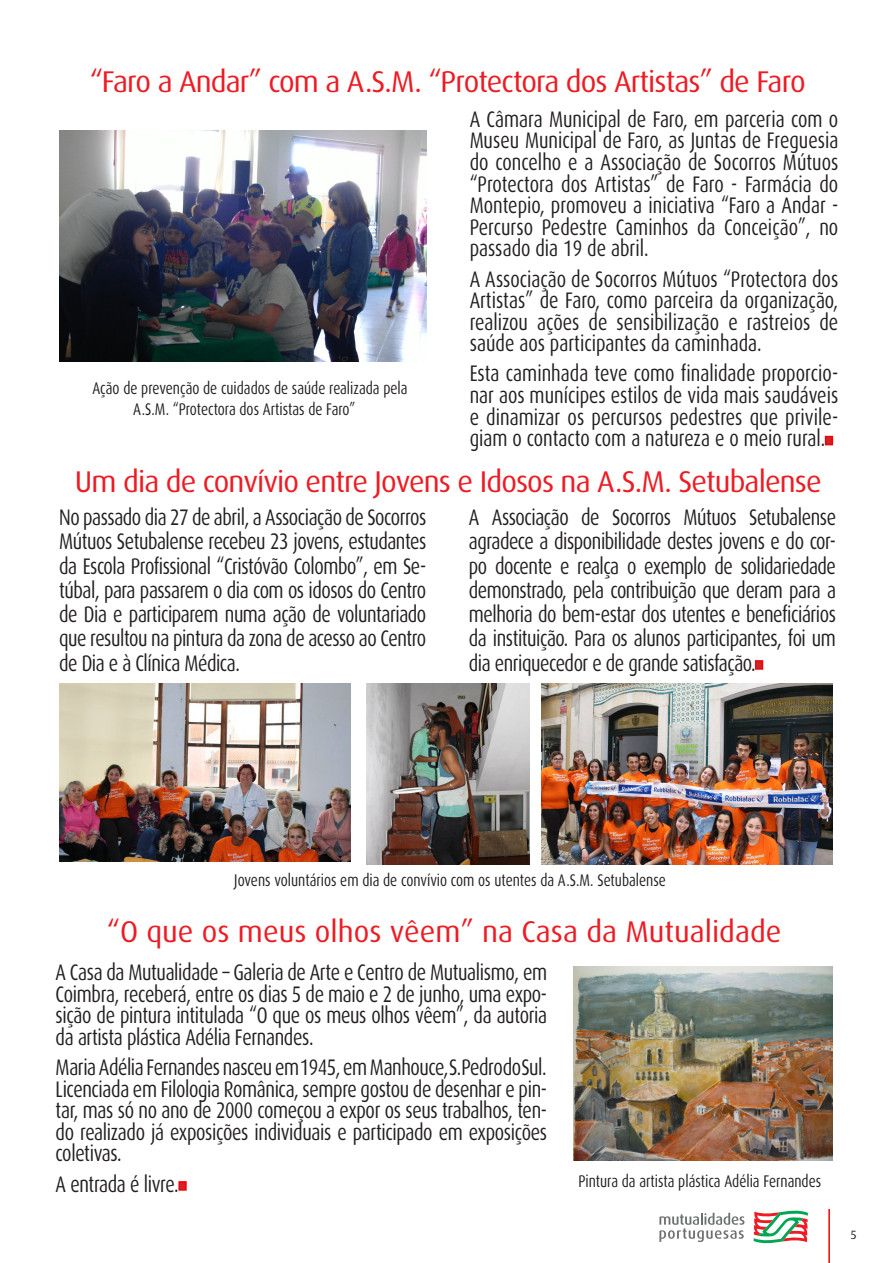
<style>
.page{position:relative;width:893px;height:1263px;background:#fff}
.page>*{position:absolute;margin:0;border:0;box-sizing:border-box;transform-origin:0 0}
.t1{font:30px "Dax";letter-spacing:-.03em;color:#ed1c24}
.t2{font:30px "Dax";color:#ed1c24}
.t3{font:22.5px/21.6px "Dax";letter-spacing:-.02em;color:#231f20;text-align:justify;scale:.8 1}
.t4{font:16.8px "Dax";color:#231f20;scale:.8 1}
.t5{font:12px "Dax";color:#231f20}
.s1{font-family:"Minion Pro";color:#d1232a}
</style>
<div class="page">
<svg style="left:754px;top:1211px;width:54px;height:32px"></svg>
<svg style="left:659px;top:1213px;width:85px;height:29px"></svg>
<hr style="left:828px;top:1209px;width:2px;height:54px;background:#f50000">
<div style="left:825px;top:436px;width:8px;height:9px;border:3px solid #f50000"></div>
<img style="left:60px;top:131px;width:366px;height:230px">
<div style="left:755px;top:660px;width:8px;height:10px;border:3px solid #f50000"></div>
<img style="left:59px;top:683px;width:292px;height:179px">
<img style="left:541px;top:683px;width:292px;height:181px">
<img style="left:366px;top:683px;width:163px;height:181px">
<div style="left:178px;top:1181px;width:9px;height:10px;border:3px solid #f50000"></div>
<img style="left:574px;top:966px;width:258px;height:194px">
<p class="t1" style="left:90px;top:65px;width:717px">“Faro a Andar” com a A.S.M. “Protectora dos Artistas” de Faro</p>
<p class="t3" style="left:470px;top:108px;width:462px">A Câmara Municipal de Faro, em parceria com o Museu Municipal de Faro, as Juntas de Freguesia do concelho e a Associação de Socorros Mútuos “Protectora dos Artistas” de Faro - Farmácia do Montepio, promoveu a iniciativa “Faro a Andar - Percurso Pedestre Caminhos da Conceição”, no passado dia 19 de abril.</p>
<p class="t3" style="left:470px;top:268px;width:462px">A Associação de Socorros Mútuos “Protectora dos Artistas” de Faro, como parceira da organização, realizou ações de sensibilização e rastreios de saúde aos participantes da caminhada.</p>
<p class="t3" style="left:470px;top:363px;width:462px">Esta caminhada teve como finalidade proporcio&shy;nar aos munícipes estilos de vida mais saudáveis e dinamizar os percursos pedestres que privile&shy;giam o contacto com a natureza e o meio rural.<span class="s1">■</span></p>
<p class="t4" style="left:92px;top:378px;width:395px">Ação de prevenção de cuidados de saúde realizada pela</p>
<p class="t4" style="left:133px;top:400px;width:279px">A.S.M. “Protectora dos Artistas de Faro”</p>
<p class="t1" style="left:75px;top:464px;width:748px">Um dia de convívio entre Jovens e Idosos na A.S.M. Setubalense</p>
<p class="t3" style="left:59px;top:505px;width:460px;line-height:24.3px">No passado dia 27 de abril, a Associação de Socorros Mútuos Setubalense recebeu 23 jovens, estudantes da Escola Profissional “Cristóvão Colombo”, em Se&shy;túbal, para passarem o dia com os idosos do Centro de Dia e participarem numa ação de voluntariado que resultou na pintura da zona de acesso ao Centro de Dia e à Clínica Médica.</p>
<p class="t3" style="left:469px;top:505px;width:460px;line-height:24.3px">A Associação de Socorros Mútuos Setubalense agradece a disponibilidade destes jovens e do cor&shy;po docente e realça o exemplo de solidariedade demonstrado, pela contribuição que deram para a melhoria do bem-estar dos utentes e beneficiários da instituição. Para os alunos participantes, foi um dia enriquecedor e de grande satisfação.<span class="s1">■</span></p>
<p class="t4" style="left:234px;top:871px;width:541px">Jovens voluntários em dia de convívio com os utentes da A.S.M. Setubalense</p>
<p class="t2" style="left:107px;top:915px;width:676px">“O que os meus olhos vêem” na Casa da Mutualidade</p>
<p class="t3" style="left:56px;top:962px;width:616px">A Casa da Mutualidade – Galeria de Arte e Centro de Mutualismo, em Coimbra, receberá, entre os dias 5 de maio e 2 de junho, uma expo&shy;sição de pintura intitulada “O que os meus olhos vêem”, da autoria da artista plástica Adélia Fernandes.</p>
<p class="t3" style="left:56px;top:1057px;width:616px">Maria Adélia Fernandes nasceu em 1945, em Manhouce, S. Pedro do Sul.<br>Licenciada em Filologia Românica, sempre gostou de desenhar e pin&shy;tar, mas só no ano de 2000 começou a expor os seus trabalhos, ten&shy;do realizado já exposições individuais e participado em exposições coletivas.</p>
<p class="t3" style="left:56px;top:1173px;width:165px">A entrada é livre.<span class="s1">■</span></p>
<p class="t4" style="left:578px;top:1171px;width:305px">Pintura da artista plástica Adélia Fernandes</p>
<p class="t5" style="left:850px;top:1228px;width:8px">5</p>
</div>
